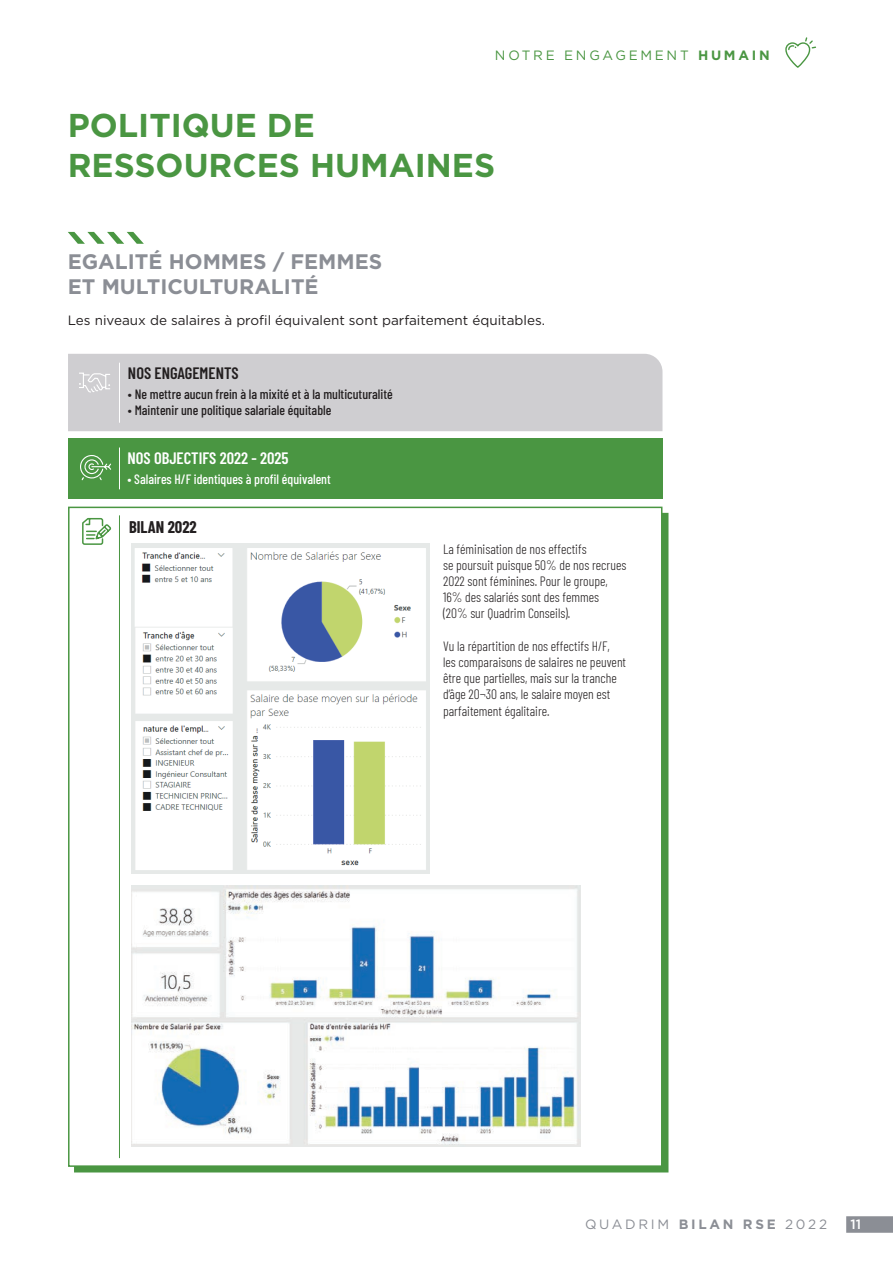
<style>
.page{position:relative;width:893px;height:1263px;background:#fff}
.page>*{position:absolute;margin:0;border:0;box-sizing:border-box;transform-origin:0 0}
.t1{font:700 33px/39.6px "Gotham";color:#4a9642}
.t2{font:700 21px/25.2px "Gotham";color:#8b8e95}
.t3{font:600 16.5px "Barlow Condensed";color:#fff}
.t4{font:600 16.5px "Barlow Condensed";color:#231f20}
.t5{font:700 16.5px "Barlow Condensed";color:#231f20}
.t6{font:300 13.5px/16.2px "Barlow Condensed";color:#231f20}
.t7{font:500 13.5px "Barlow Condensed";color:#231f20}
.t8{font:13.5px "Gotham";color:#231f20}
.t9{font:500 13.5px "Barlow Condensed";color:#fff}
.t10{font:13.5px "Gotham";letter-spacing:.2em;color:#4a9642}
.t11{font:13.5px "Gotham";letter-spacing:.2em;color:#8b8e95}
.t12{font:500 13.5px "Gotham";color:#fff}
.s1{font-weight:700}
</style>
<div class="page">
<svg style="left:68px;top:232px;width:76px;height:12px"></svg>
<div style="left:68px;top:354px;width:594px;height:77px;background:#cfced1"></div>
<div style="left:68px;top:439px;width:594px;height:60px;background:#4a9642"></div>
<svg style="left:80px;top:455px;width:31px;height:26px"></svg>
<svg style="left:82px;top:517px;width:30px;height:28px"></svg>
<svg style="left:78px;top:372px;width:33px;height:21px"></svg>
<hr style="left:119px;top:363px;width:1px;height:60px;background:#fff">
<hr style="left:119px;top:447px;width:1px;height:42px;background:#fff">
<hr style="left:119px;top:515px;width:1px;height:643px;background:#4a9642">
<img style="left:131px;top:544px;width:298px;height:329px">
<img style="left:131px;top:885px;width:450px;height:261px">
<div style="left:846px;top:1216px;width:47px;height:17px;background:#8b8e95"></div>
<svg style="left:785px;top:37px;width:31px;height:31px"></svg>
<p class="t10" style="left:495px;top:46px;width:276px">NOTRE ENGAGEMENT <span class="s1">HUMAIN</span></p>
<h1 class="t1" style="left:68px;top:105px;width:429px">POLITIQUE DE<br>RESSOURCES HUMAINES</h1>
<h2 class="t2" style="left:68px;top:249px;width:316px">EGALITÉ HOMMES / FEMMES<br>ET MULTICULTURALITÉ</h2>
<p class="t8" style="left:68px;top:312px;width:479px">Les niveaux de salaires à profil équivalent sont parfaitement équitables.</p>
<p class="t4" style="left:128px;top:361px;width:112px">NOS ENGAGEMENTS</p>
<p class="t7" style="left:128px;top:385px;width:266px">• Ne mettre aucun frein à la mixité et à la multicuturalité</p>
<p class="t7" style="left:128px;top:401px;width:205px">• Maintenir une politique salariale équitable</p>
<p class="t3" style="left:128px;top:446px;width:163px">NOS OBJECTIFS 2022 - 2025</p>
<p class="t9" style="left:128px;top:469px;width:205px">• Salaires H/F identiques à profil équivalent</p>
<p class="t5" style="left:129px;top:515px;width:69px">BILAN 2022</p>
<p class="t6" style="left:443px;top:540px;width:185px">La féminisation de nos effectifs<br>se poursuit puisque 50% de nos recrues 2022 sont féminines. Pour le groupe, 16% des salariés sont des femmes (20% sur Quadrim Conseils).</p>
<p class="t6" style="left:443px;top:637px;width:185px">Vu la répartition de nos effectifs H/F,<br>les comparaisons de salaires ne peuvent être que partielles, mais sur la tranche d’âge 20¬30 ans, le salaire moyen est parfaitement égalitaire.</p>
<p class="t11" style="left:585px;top:1216px;width:244px">QUADRIM <span class="s1">BILAN RSE</span> 2022</p>
<p class="t12" style="left:850px;top:1215px;width:12px">11</p>
</div>
